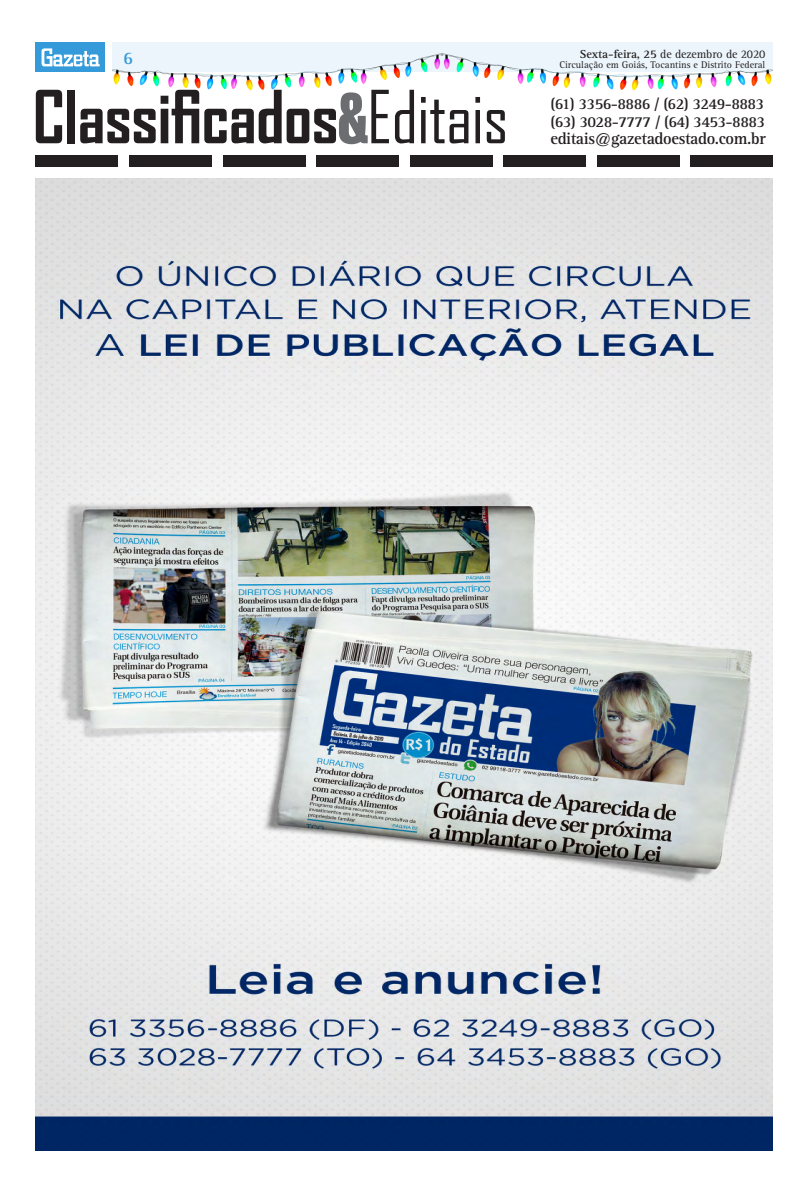
<style>
.page{position:relative;width:808px;height:1191px;background:#fff}
.page>*{position:absolute;margin:0;border:0;box-sizing:border-box;transform-origin:0 0}
.t1{font:700 70px "Agency FB";letter-spacing:-.01em;color:#231f20}
.t2{font:700 18px "Rotis Serif";color:#349ada}
.t3{font:700 17px "Rotis Serif";letter-spacing:-.02em;color:#231f20}
.t4{font:700 15.7px "Rotis Serif";letter-spacing:-.04em;color:#231f20}
.t5{font:12px "Rotis Serif";letter-spacing:-.01em;color:#231f20}
.t6{font:10px "Rotis Serif";color:#231f20}
.s1{font-weight:700}
.s2{font-family:"Helvetica Extra Compressed";font-weight:400;color:#6c6d70}
.s3{font-weight:400}
</style>
<div class="page">
<div style="left:112px;top:43px;width:660px;height:29px;background:#ebf5fb"></div>
<div style="left:35px;top:43px;width:70px;height:29px;background:#349ada"></div>
<svg style="left:42px;top:48px;width:58px;height:18px"></svg>
<div style="left:36px;top:156px;width:82px;height:11px;background:#231f20"></div>
<div style="left:410px;top:156px;width:82px;height:11px;background:#231f20"></div>
<div style="left:223px;top:156px;width:82px;height:11px;background:#231f20"></div>
<div style="left:597px;top:156px;width:82px;height:11px;background:#231f20"></div>
<div style="left:129px;top:156px;width:83px;height:11px;background:#231f20"></div>
<div style="left:504px;top:156px;width:82px;height:11px;background:#231f20"></div>
<div style="left:316px;top:156px;width:83px;height:11px;background:#231f20"></div>
<div style="left:691px;top:156px;width:82px;height:11px;background:#231f20"></div>
<img style="left:112px;top:54px;width:660px;height:37px">
<img style="left:35px;top:178px;width:737px;height:972px">
<p class="t2" style="left:123px;top:48px;width:12px">6</p>
<p class="t5" style="left:580px;top:47px;width:187px"><span class="s1">Sexta-feira, 25</span> de dezembro de 2020</p>
<p class="t6" style="left:559px;top:59px;width:207px">Circulação em Goiás, Tocantins e Distrito Federal</p>
<p class="t1" style="left:33px;top:73px;width:477px">Classificados<span class="s2">&amp;</span><span class="s3">Editais</span></p>
<p class="t4" style="left:550px;top:94px;width:215px">(61) 3356-8886 / (62) 3249-8883</p>
<p class="t4" style="left:550px;top:112px;width:216px">(63) 3028-7777 / (64) 3453-8883</p>
<p class="t3" style="left:550px;top:128px;width:217px">editais@gazetadoestado.com.br</p>
</div>
